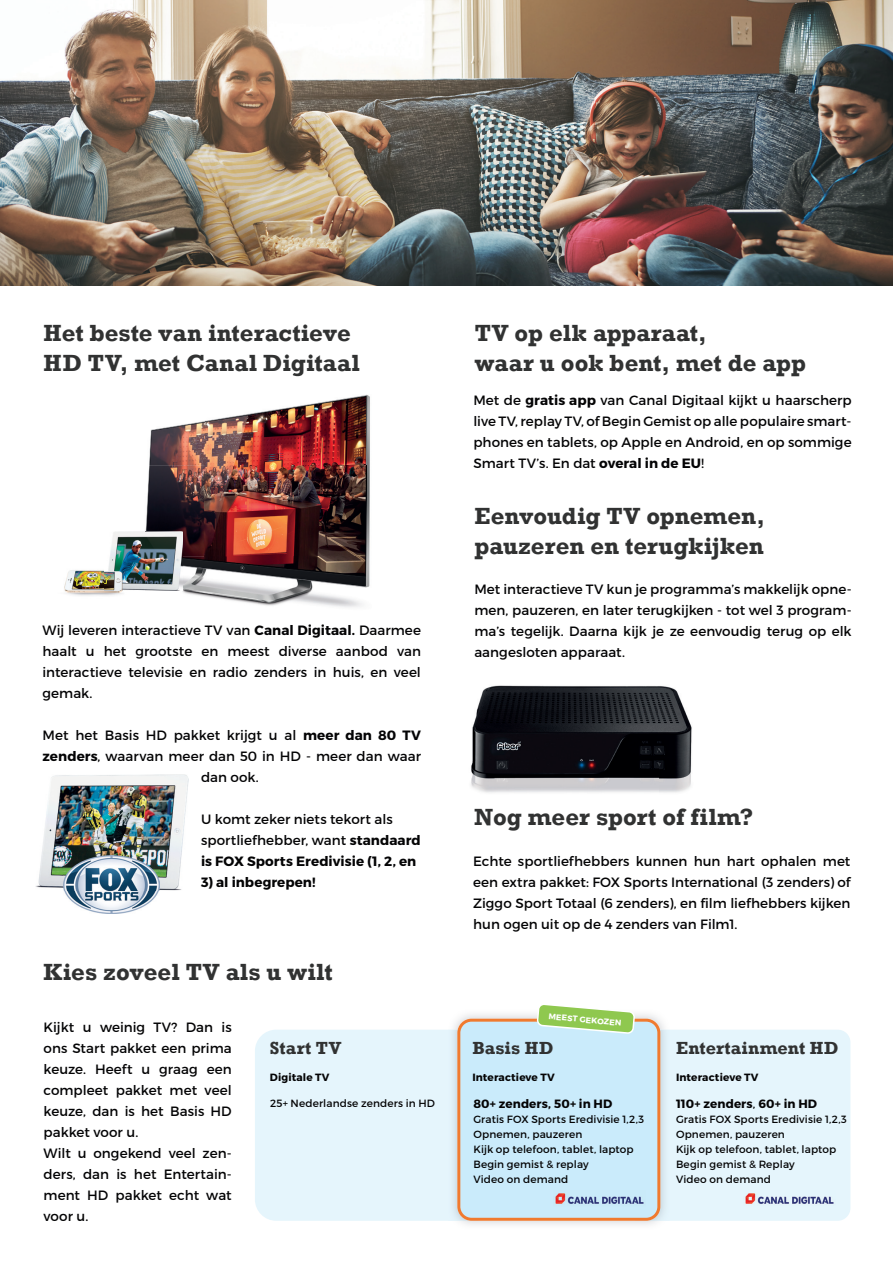
<style>
.page{position:relative;width:893px;height:1263px;background:#fff}
.page>*{position:absolute;margin:0;border:0;box-sizing:border-box;transform-origin:0 0}
.t1{font:700 24px/30px "Rockwell";color:#313232}
.t2{font:700 18px "Rockwell";letter-spacing:.005em;color:#313232}
.t3{font:13.5px/21px "Montserrat";color:#040405;text-align:justify}
.t4{font:700 13.5px "Montserrat";color:#040405}
.t5{font:700 12px "Montserrat";letter-spacing:.005em;color:#040405}
.t6{font:10.5px/15px "Montserrat";letter-spacing:.01em;color:#040405}
.t7{font:700 10.5px "Montserrat";letter-spacing:.01em;color:#040405}
.t8{font:700 8.1px "Montserrat";color:#fff}
.s1{font-weight:700}
.s2{font-weight:400}
</style>
<div class="page">
<img style="left:145px;top:376px;width:221px;height:180px">
<img style="left:366px;top:394px;width:4px;height:194px">
<img style="left:182px;top:556px;width:184px;height:51px">
<img style="left:145px;top:531px;width:38px;height:60px">
<img style="left:64px;top:531px;width:81px;height:65px">
<img style="left:35px;top:775px;width:153px;height:115px">
<img style="left:64px;top:856px;width:95px;height:57px">
<img style="left:471px;top:685px;width:221px;height:108px">
<img style="left:0;top:0;width:893px;height:285px">
<svg style="left:255px;top:1005px;width:595px;height:216px;background:#ddeef4"></svg>
<h1 class="t1" style="left:44px;top:318px;width:318px">Het beste van interactieve<br>HD TV, met Canal Digitaal</h1>
<p class="t3" style="left:43px;top:620px;width:380px">Wij leveren interactieve TV van <span class="s1">Canal Digitaal.</span> Daarmee haalt u het grootste en meest diverse aanbod van interactieve televisie en radio zenders in huis, en veel gemak.</p>
<p class="t3" style="left:43px;top:725px;width:380px;text-align:center">Met het Basis HD pakket krijgt u al <span class="s1">meer dan 80 TV zenders</span>, waarvan meer dan 50 in HD - meer dan waar dan ook.</p>
<p class="t3" style="left:201px;top:809px;width:221px;text-align:left">U komt zeker niets tekort als sportliefhebber, want <span class="s1">standaard is FOX Sports Eredivisie (1, 2, en</span></p>
<p class="t4" style="left:201px;top:874px;width:116px">3) al inbegrepen!</p>
<h1 class="t1" style="left:44px;top:956px;width:291px">Kies zoveel TV als u wilt</h1>
<h1 class="t1" style="left:475px;top:318px;width:333px">TV op elk apparaat,<br>waar u ook bent, met de app</h1>
<p class="t3" style="left:473px;top:390px;width:380px">Met de <span class="s1">gratis app</span> van Canal Digitaal kijkt u haarscherp live TV, replay TV, of Begin Gemist op alle populaire smart&shy;phones en tablets, op Apple en Android, en op sommige Smart TV’s. En dat <span class="s1">overal in de EU</span>!</p>
<h1 class="t1" style="left:474px;top:501px;width:292px">Eenvoudig TV opnemen, pauzeren en terugkijken</h1>
<p class="t3" style="left:474px;top:579px;width:379px">Met interactieve TV kun je programma’s makkelijk opne&shy;men, pauzeren, en later terugkijken - tot wel 3 program&shy;ma’s tegelijk. Daarna kijk je ze eenvoudig terug op elk aangesloten apparaat.</p>
<h1 class="t1" style="left:474px;top:802px;width:281px">Nog meer sport of film?</h1>
<p class="t3" style="left:473px;top:851px;width:379px">Echte sportliefhebbers kunnen hun hart ophalen met een extra pakket: FOX Sports International (3 zenders) of Ziggo Sport Totaal (6 zenders), en film liefhebbers kijken hun ogen uit op de 4 zenders van Film1.</p>
<p class="t3" style="left:44px;top:1016px;width:190px;text-align:left">Kijkt u weinig TV? Dan is ons Start pakket een prima keuze. Heeft u graag een compleet pakket met veel keuze, dan is het Basis HD pakket voor u.<br>Wilt u ongekend veel zen&shy;ders, dan is het Entertain&shy;ment HD pakket echt wat voor u.</p>
<p class="t8" style="left:549px;top:1011px;width:75px;rotate:5deg">MEEST GEKOZEN</p>
<h2 class="t2" style="left:270px;top:1037px;width:73px">Start TV</h2>
<h2 class="t2" style="left:472px;top:1037px;width:83px">Basis HD</h2>
<h2 class="t2" style="left:676px;top:1037px;width:164px">Entertainment HD</h2>
<p class="t7" style="left:270px;top:1071px;width:61px">Digitale TV</p>
<p class="t6" style="left:270px;top:1095px;width:166px">25+ Nederlandse zenders in HD</p>
<p class="t7" style="left:472px;top:1071px;width:84px">Interactieve TV</p>
<p class="t5" style="left:473px;top:1096px;width:140px">80+ zenders, 50+ in HD</p>
<p class="t6" style="left:473px;top:1112px;width:172px">Gratis FOX Sports Eredivisie 1,2,3<br>Opnemen, pauzeren<br>Kijk op telefoon, tablet, laptop<br>Begin gemist &amp; replay<br>Video on demand</p>
<p class="t7" style="left:676px;top:1071px;width:84px">Interactieve TV</p>
<p class="t5" style="left:676px;top:1096px;width:143px">110+ zenders<span class="s2">,</span> 60+ in HD</p>
<p class="t6" style="left:676px;top:1112px;width:172px">Gratis FOX Sports Eredivisie 1,2,3<br>Opnemen, pauzeren<br>Kijk op telefoon, tablet, laptop<br>Begin gemist &amp; Replay<br>Video on demand</p>
</div>
